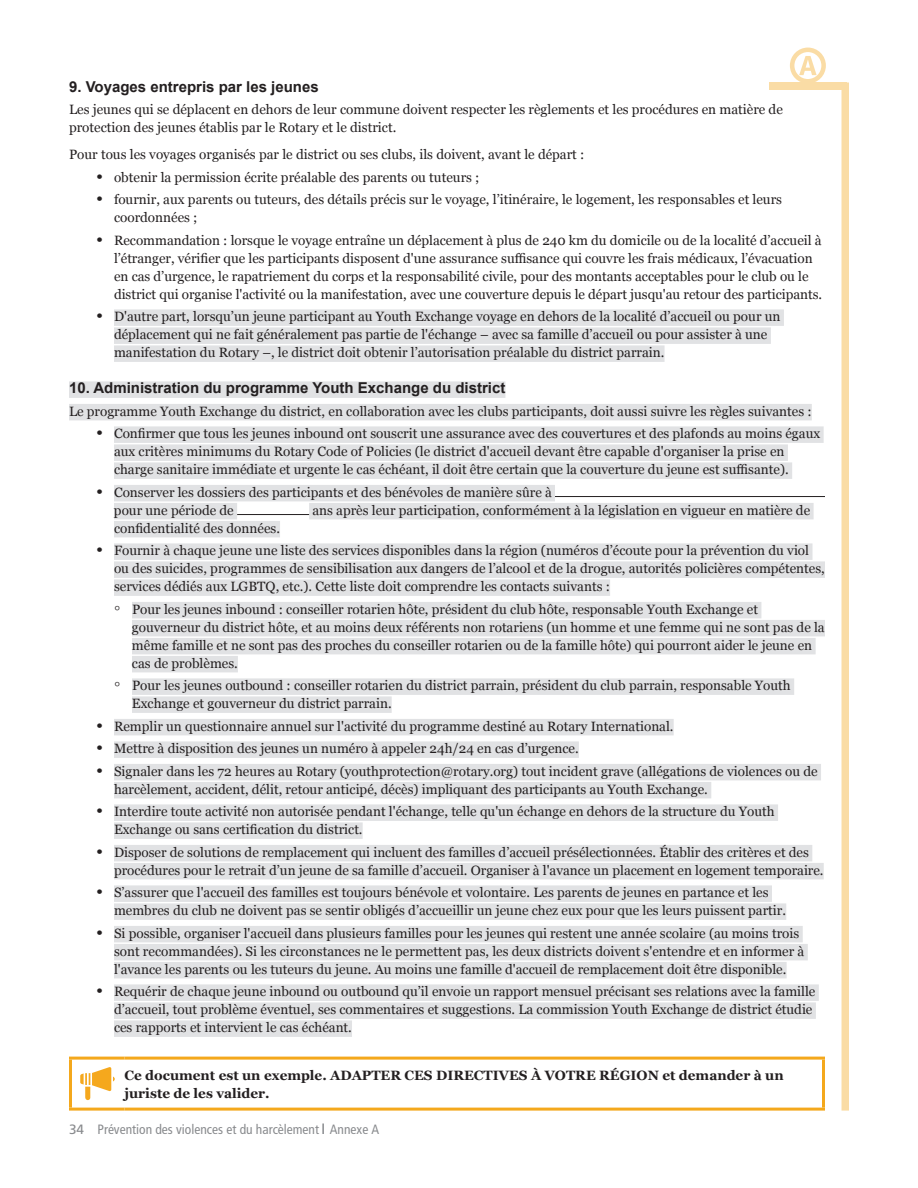
<style>
.page{position:relative;width:918px;height:1188px;background:#fff}
.page>*{position:absolute;margin:0;border:0;box-sizing:border-box;transform-origin:0 0}
.t1{font:700 15px "Arial";color:#231f20}
.t2{font:13.5px/18px "Georgia";color:#231f20}
.t3{font:700 13.5px/18px "Georgia";color:#231f20}
.t4{font:condensed 13.5px "Frutiger LT Std";color:#898b8e}
.s1{font-size:18px}
.s2{font-stretch:normal}
</style>
<div class="page">
<hr style="left:69px;top:1057px;width:55px;height:3px;background:#f4a81c">
<hr style="left:69px;top:1060px;width:3px;height:48px;background:#f4a81c">
<hr style="left:69px;top:1108px;width:55px;height:3px;background:#f4a81c">
<hr style="left:124px;top:1057px;width:701px;height:3px;background:#f4a81c">
<hr style="left:822px;top:1060px;width:3px;height:48px;background:#f4a81c">
<hr style="left:124px;top:1108px;width:701px;height:3px;background:#f4a81c">
<svg style="left:80px;top:1067px;width:35px;height:33px"></svg>
<svg style="left:322px;top:1124px;width:2px;height:10px"></svg>
<div style="left:114px;top:309px;width:670px;height:17px;background:#e1e2e4"></div>
<div style="left:114px;top:327px;width:657px;height:17px;background:#e1e2e4"></div>
<div style="left:114px;top:345px;width:551px;height:17px;background:#e1e2e4"></div>
<div style="left:69px;top:381px;width:436px;height:17px;background:#e1e2e4"></div>
<div style="left:69px;top:404px;width:743px;height:16px;background:#e1e2e4"></div>
<div style="left:114px;top:426px;width:710px;height:17px;background:#e1e2e4"></div>
<div style="left:114px;top:444px;width:674px;height:17px;background:#e1e2e4"></div>
<div style="left:114px;top:462px;width:678px;height:17px;background:#e1e2e4"></div>
<div style="left:114px;top:485px;width:441px;height:16px;background:#e1e2e4"></div>
<div style="left:114px;top:503px;width:123px;height:16px;background:#e1e2e4"></div>
<div style="left:309px;top:503px;width:505px;height:16px;background:#e1e2e4"></div>
<div style="left:114px;top:521px;width:166px;height:16px;background:#e1e2e4"></div>
<div style="left:114px;top:543px;width:699px;height:17px;background:#e1e2e4"></div>
<div style="left:114px;top:561px;width:711px;height:17px;background:#e1e2e4"></div>
<div style="left:114px;top:579px;width:496px;height:17px;background:#e1e2e4"></div>
<div style="left:132px;top:602px;width:629px;height:16px;background:#e1e2e4"></div>
<div style="left:132px;top:620px;width:693px;height:16px;background:#e1e2e4"></div>
<div style="left:132px;top:638px;width:684px;height:16px;background:#e1e2e4"></div>
<div style="left:132px;top:656px;width:106px;height:16px;background:#e1e2e4"></div>
<div style="left:132px;top:678px;width:662px;height:17px;background:#e1e2e4"></div>
<div style="left:132px;top:696px;width:260px;height:17px;background:#e1e2e4"></div>
<div style="left:114px;top:719px;width:560px;height:16px;background:#e1e2e4"></div>
<div style="left:114px;top:741px;width:465px;height:17px;background:#e1e2e4"></div>
<div style="left:114px;top:764px;width:707px;height:16px;background:#e1e2e4"></div>
<div style="left:114px;top:782px;width:597px;height:16px;background:#e1e2e4"></div>
<div style="left:114px;top:804px;width:664px;height:17px;background:#e1e2e4"></div>
<div style="left:114px;top:822px;width:249px;height:17px;background:#e1e2e4"></div>
<div style="left:114px;top:845px;width:698px;height:16px;background:#e1e2e4"></div>
<div style="left:114px;top:863px;width:710px;height:16px;background:#e1e2e4"></div>
<div style="left:114px;top:885px;width:658px;height:17px;background:#e1e2e4"></div>
<div style="left:114px;top:903px;width:672px;height:17px;background:#e1e2e4"></div>
<div style="left:114px;top:926px;width:689px;height:16px;background:#e1e2e4"></div>
<div style="left:114px;top:944px;width:694px;height:16px;background:#e1e2e4"></div>
<div style="left:114px;top:962px;width:673px;height:16px;background:#e1e2e4"></div>
<div style="left:114px;top:984px;width:705px;height:17px;background:#e1e2e4"></div>
<div style="left:114px;top:1002px;width:702px;height:17px;background:#e1e2e4"></div>
<div style="left:114px;top:1020px;width:238px;height:17px;background:#e1e2e4"></div>
<hr style="left:555px;top:496px;width:270px;height:1px;background:#231f20">
<hr style="left:237px;top:514px;width:72px;height:1px;background:#231f20">
<div style="left:790px;top:48px;width:36px;height:36px;border:5px solid #f4a81c;border-radius:50%"></div>
<svg style="left:799px;top:56px;width:18px;height:19px"></svg>
<div style="left:769px;top:82px;width:78px;height:8px;background:#fadca5"></div>
<div style="left:842px;top:82px;width:7px;height:1029px;background:#fadca5"></div>
<p class="t1" style="left:69px;top:77px;width:251px">9. Voyages entrepris par les jeunes</p>
<p class="t2" style="left:69px;top:100px;width:715px">Les jeunes qui se déplacent en dehors de leur commune doivent respecter les règlements et les procédures en matière de protection des jeunes établis par le Rotary et le district.</p>
<p class="t2" style="left:69px;top:145px;width:517px">Pour tous les voyages organisés par le district ou ses clubs, ils doivent, avant le départ :</p>
<p class="t2" style="left:96px;top:168px;width:385px"><span class="s1">•</span> obtenir la permission écrite préalable des parents ou tuteurs ;</p>
<p class="t2" style="left:114px;top:190px;width:670px;text-indent:-18px"><span class="s1">•</span> fournir, aux parents ou tuteurs, des détails précis sur le voyage, l’itinéraire, le logement, les responsables et leurs coordonnées ;</p>
<p class="t2" style="left:114px;top:231px;width:710px;text-indent:-18px"><span class="s1">•</span> Recommandation : lorsque le voyage entraîne un déplacement à plus de 240 km du domicile ou de la localité d’accueil à l’étranger, vérifier que les participants disposent d'une assurance suffisance qui couvre les frais médicaux, l’évacuation en cas d’urgence, le rapatriement du corps et la responsabilité civile, pour des montants acceptables pour le club ou le district qui organise l'activité ou la manifestation, avec une couverture depuis le départ jusqu'au retour des participants.</p>
<p class="t2" style="left:114px;top:307px;width:668px;text-indent:-18px"><span class="s1">•</span> D'autre part, lorsqu’un jeune participant au Youth Exchange voyage en dehors de la localité d’accueil ou pour un déplacement qui ne fait généralement pas partie de l'échange – avec sa famille d’accueil ou pour assister à une manifestation du Rotary –, le district doit obtenir l’autorisation préalable du district parrain.</p>
<p class="t1" style="left:69px;top:378px;width:438px">10. Administration du programme Youth Exchange du district</p>
<p class="t2" style="left:69px;top:402px;width:744px">Le programme Youth Exchange du district, en collaboration avec les clubs participants, doit aussi suivre les règles suivantes :</p>
<p class="t2" style="left:114px;top:424px;width:708px;text-indent:-18px"><span class="s1">•</span> Confirmer que tous les jeunes inbound ont souscrit une assurance avec des couvertures et des plafonds au moins égaux aux critères minimums du Rotary Code of Policies (le district d'accueil devant être capable d'organiser la prise en charge sanitaire immédiate et urgente le cas échéant, il doit être certain que la couverture du jeune est suffisante).</p>
<p class="t2" style="left:114px;top:483px;width:439px;text-indent:-18px"><span class="s1">•</span> Conserver les dossiers des participants et des bénévoles de manière sûre à pour une période de</p>
<p class="t2" style="left:312px;top:501px;width:499px">ans après leur participation, conformément à la législation en vigueur en matière de</p>
<p class="t2" style="left:114px;top:519px;width:168px">confidentialité des données.</p>
<p class="t2" style="left:114px;top:541px;width:712px;text-indent:-18px"><span class="s1">•</span> Fournir à chaque jeune une liste des services disponibles dans la région (numéros d’écoute pour la prévention du viol ou des suicides, programmes de sensibilisation aux dangers de l’alcool et de la drogue, autorités policières compétentes, services dédiés aux LGBTQ, etc.). Cette liste doit comprendre les contacts suivants :</p>
<p class="t2" style="left:132px;top:600px;width:694px;text-indent:-18px"><span class="s1">◦</span> Pour les jeunes inbound : conseiller rotarien hôte, président du club hôte, responsable Youth Exchange et gouverneur du district hôte, et au moins deux référents non rotariens (un homme et une femme qui ne sont pas de la même famille et ne sont pas des proches du conseiller rotarien ou de la famille hôte) qui pourront aider le jeune en cas de problèmes.</p>
<p class="t2" style="left:132px;top:676px;width:660px;text-indent:-18px"><span class="s1">◦</span> Pour les jeunes outbound : conseiller rotarien du district parrain, président du club parrain, responsable Youth<br>Exchange et gouverneur du district parrain.</p>
<p class="t2" style="left:96px;top:717px;width:579px"><span class="s1">•</span> Remplir un questionnaire annuel sur l'activité du programme destiné au Rotary International.</p>
<p class="t2" style="left:96px;top:739px;width:484px"><span class="s1">•</span> Mettre à disposition des jeunes un numéro à appeler 24h/24 en cas d’urgence.</p>
<p class="t2" style="left:114px;top:762px;width:705px;text-indent:-18px"><span class="s1">•</span> Signaler dans les 72 heures au Rotary (youthprotection@rotary.org) tout incident grave (allégations de violences ou de harcèlement, accident, délit, retour anticipé, décès) impliquant des participants au Youth Exchange.</p>
<p class="t2" style="left:114px;top:802px;width:662px;text-indent:-18px"><span class="s1">•</span> Interdire toute activité non autorisée pendant l'échange, telle qu'un échange en dehors de la structure du Youth<br>Exchange ou sans certification du district.</p>
<p class="t2" style="left:114px;top:843px;width:711px;text-indent:-18px"><span class="s1">•</span> Disposer de solutions de remplacement qui incluent des familles d’accueil présélectionnées. Établir des critères et des procédures pour le retrait d’un jeune de sa famille d’accueil. Organiser à l'avance un placement en logement temporaire.</p>
<p class="t2" style="left:114px;top:883px;width:674px;text-indent:-18px"><span class="s1">•</span> S’assurer que l'accueil des familles est toujours bénévole et volontaire. Les parents de jeunes en partance et les membres du club ne doivent pas se sentir obligés d’accueillir un jeune chez eux pour que les leurs puissent partir.</p>
<p class="t2" style="left:114px;top:924px;width:692px;text-indent:-18px"><span class="s1">•</span> Si possible, organiser l'accueil dans plusieurs familles pour les jeunes qui restent une année scolaire (au moins trois sont recommandées). Si les circonstances ne le permettent pas, les deux districts doivent s'entendre et en informer à l'avance les parents ou les tuteurs du jeune. Au moins une famille d'accueil de remplacement doit être disponible.</p>
<p class="t2" style="left:114px;top:982px;width:703px;text-indent:-18px"><span class="s1">•</span> Requérir de chaque jeune inbound ou outbound qu’il envoie un rapport mensuel précisant ses relations avec la famille d’accueil, tout problème éventuel, ses commentaires et suggestions. La commission Youth Exchange de district étudie ces rapports et intervient le cas échéant.</p>
<p class="t3" style="left:124px;top:1065px;width:661px">Ce document est un exemple. ADAPTER CES DIRECTIVES À VOTRE RÉGION et demander à un juriste de les valider.</p>
<p class="t4" style="left:69px;top:1121px;width:312px"><span class="s2">34</span> Prévention des violences et du harcèlement Annexe A</p>
</div>
